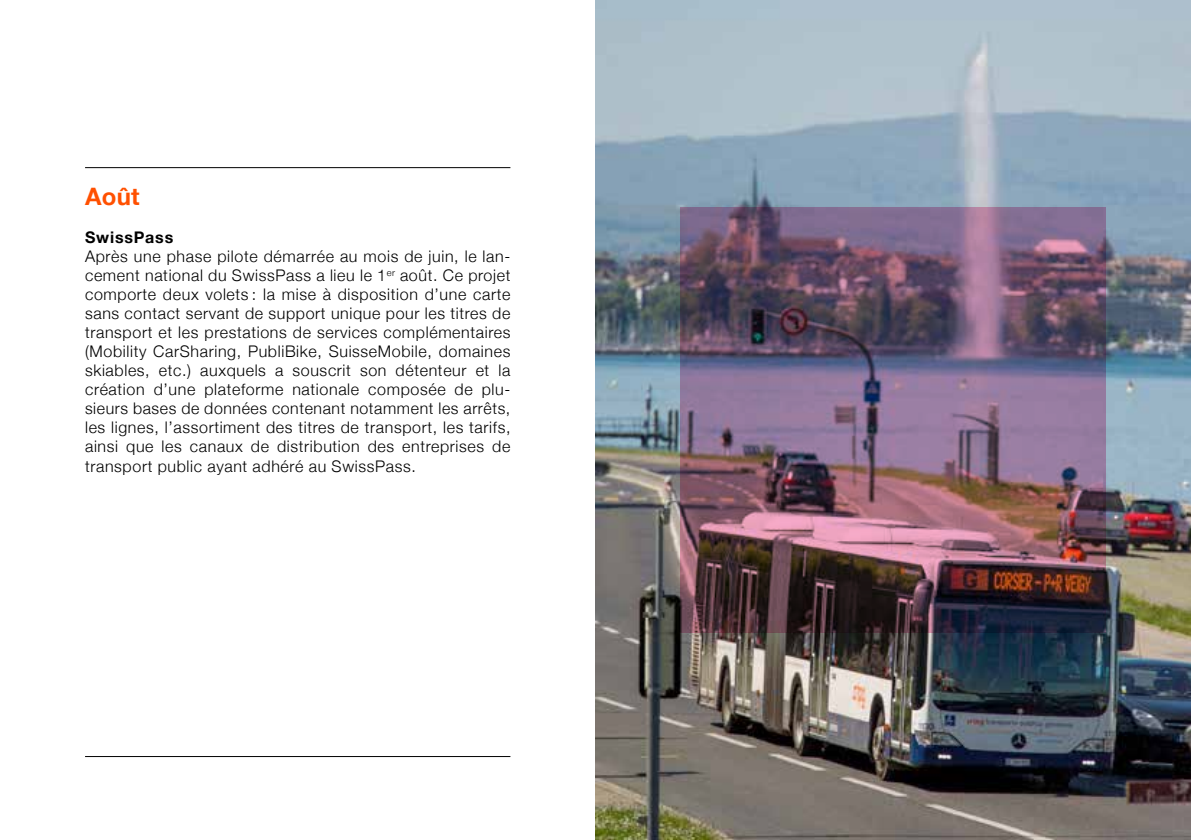
<style>
.page{position:relative;width:1191px;height:840px;background:#fff}
.page>*{position:absolute;margin:0;border:0;box-sizing:border-box;transform-origin:0 0}
.t1{font:700 24px "Helvetica Neue";color:#ff5000}
.t2{font:300 16px/19px "Helvetica Neue";letter-spacing:.04em;color:#000;text-align:justify}
.t3{font:700 16px "Helvetica Neue";letter-spacing:.05em;color:#000}
</style>
<div class="page">
<img style="left:595px;top:0;width:596px;height:839px">
<hr style="left:85px;top:167px;width:425px;height:1px;background:#000">
<hr style="left:85px;top:755px;width:425px;height:1px;background:#000">
<img style="left:680px;top:207px;width:426px;height:425px">
<h1 class="t1" style="left:85px;top:182px;width:56px">Août</h1>
<p class="t3" style="left:85px;top:227px;width:90px">SwissPass</p>
<p class="t2" style="left:85px;top:246px;width:427px">Après une phase pilote démarrée au mois de juin, le lan&shy;cement national du SwissPass a lieu le 1<sup>er</sup> août. Ce projet comporte deux volets : la mise à disposition d’une carte sans contact servant de support unique pour les titres de transport et les prestations de services complémentaires (Mobility CarSharing, PubliBike, SuisseMobile, domaines skiables, etc.) auxquels a souscrit son détenteur et la création d’une plateforme nationale composée de plu&shy;sieurs bases de données contenant notamment les arrêts, les lignes, l’assortiment des titres de transport, les tarifs, ainsi que les canaux de distribution des entreprises de transport public ayant adhéré au SwissPass.</p>
</div>
